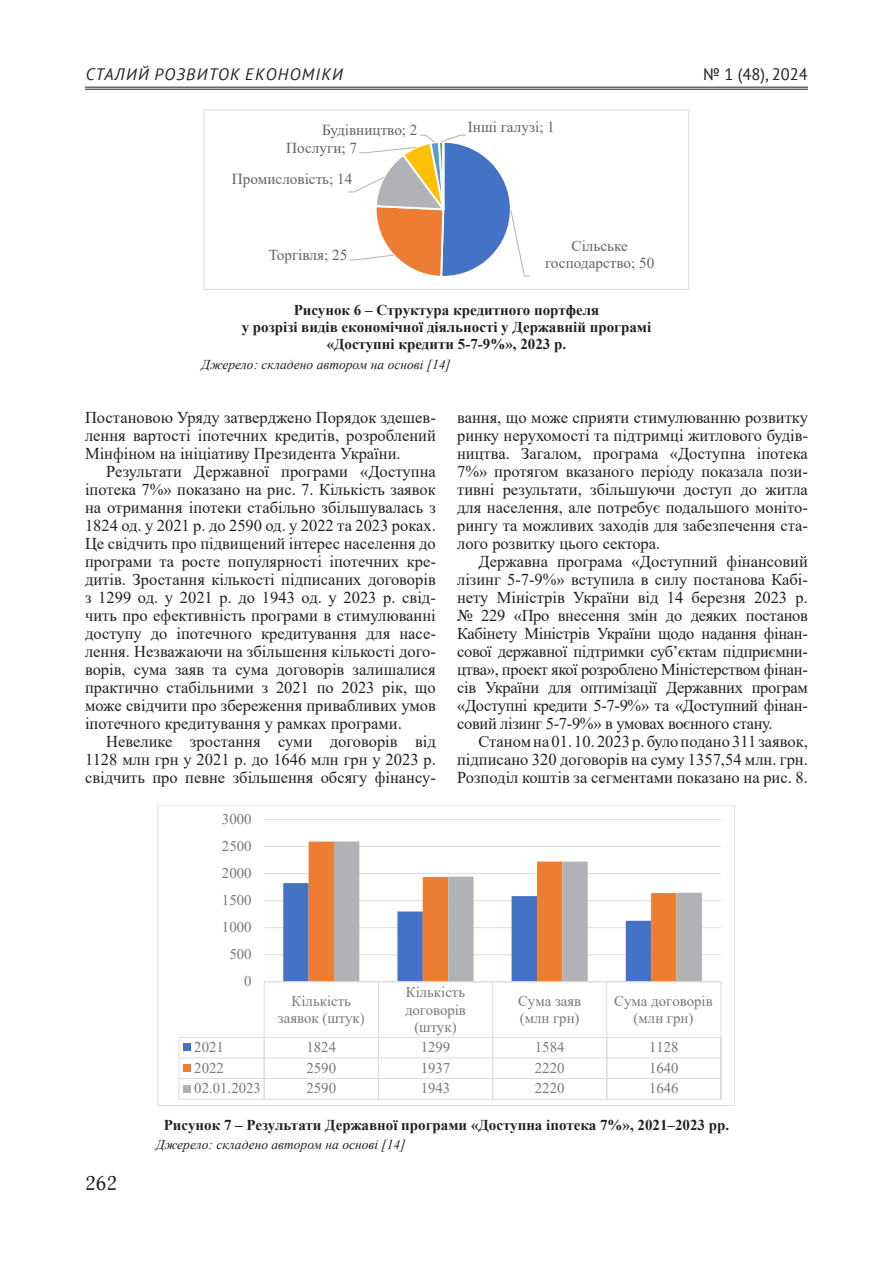
<style>
.page{position:relative;width:893px;height:1263px;background:#fff}
.page>*{position:absolute;margin:0;border:0;box-sizing:border-box;transform-origin:0 0}
.t1{font:19.5px "Adonis C";color:#231f20}
.Текст_основной_G{font:16.5px/18px "Times New Roman";color:#231f20;text-align:justify}
.t2{font:italic 16.5px "PT Sans";letter-spacing:.08em;color:#231f20}
.t3{font:16.5px "PT Sans";color:#231f20}
.t4{font:15.15px/17.5px "Times New Roman";color:#636366;text-align:center}
.Рисунок{font:700 15px/17.2px "Times New Roman";color:#231f20;text-align:center}
.t5{font:14.85px/17.1px "Times New Roman";color:#76787b;text-align:center}
.Джерело{font:italic 13.5px "Times New Roman";color:#231f20}
</style>
<div class="page">
<hr style="left:85px;top:87px;width:723px;height:1px;background:#231f20">
<hr style="left:85px;top:89px;width:723px;height:1px;background:#231f20">
<svg style="left:348px;top:134px;width:182px;height:143px"></svg>
<div style="left:204px;top:110px;width:485px;height:180px;border:1px solid #dcdddf"></div>
<hr style="left:264px;top:954px;width:457px;height:1px;background:#dcdddf">
<hr style="left:264px;top:927px;width:457px;height:1px;background:#dcdddf">
<hr style="left:264px;top:900px;width:457px;height:1px;background:#dcdddf">
<hr style="left:264px;top:873px;width:457px;height:1px;background:#dcdddf">
<hr style="left:264px;top:846px;width:457px;height:1px;background:#dcdddf">
<hr style="left:264px;top:819px;width:457px;height:1px;background:#dcdddf">
<svg style="left:283px;top:883px;width:26px;height:98px;background:#4a74c3"></svg>
<div style="left:309px;top:841px;width:25px;height:140px;background:#ed7d31"></div>
<svg style="left:334px;top:841px;width:368px;height:140px"></svg>
<hr style="left:264px;top:981px;width:457px;height:1px;background:#dcdddf">
<hr style="left:264px;top:982px;width:1px;height:55px;background:#dcdddf">
<hr style="left:378px;top:982px;width:1px;height:55px;background:#dcdddf">
<hr style="left:492px;top:982px;width:1px;height:55px;background:#dcdddf">
<hr style="left:606px;top:982px;width:1px;height:55px;background:#dcdddf">
<hr style="left:720px;top:982px;width:1px;height:55px;background:#dcdddf">
<hr style="left:179px;top:1037px;width:542px;height:1px;background:#dcdddf">
<div style="left:184px;top:1044px;width:7px;height:7px;background:#4472c4"></div>
<hr style="left:179px;top:1057px;width:542px;height:1px;background:#dcdddf">
<div style="left:184px;top:1064px;width:7px;height:8px;background:#ed7d31"></div>
<hr style="left:179px;top:1078px;width:542px;height:1px;background:#dcdddf">
<svg style="left:179px;top:1038px;width:1px;height:61px"></svg>
<hr style="left:179px;top:1099px;width:542px;height:1px;background:#dcdddf">
<svg style="left:264px;top:1038px;width:1px;height:61px"></svg>
<svg style="left:378px;top:1038px;width:1px;height:61px"></svg>
<svg style="left:492px;top:1038px;width:1px;height:61px"></svg>
<svg style="left:606px;top:1038px;width:1px;height:61px"></svg>
<svg style="left:720px;top:1038px;width:1px;height:61px"></svg>
<div style="left:184px;top:1085px;width:7px;height:7px;background:#b1b2b6"></div>
<div style="left:158px;top:805px;width:577px;height:300px;border:1px solid #dcdddf"></div>
<p class="t2" style="left:86px;top:64px;width:259px">СТАЛИЙ РОЗВИТОК ЕКОНОМІКИ</p>
<p class="t3" style="left:703px;top:64px;width:106px">№ 1 (48), 2024</p>
<p class="t4" style="left:322px;top:121px;width:97px">Будівництво; 2</p>
<p class="t4" style="left:468px;top:118px;width:89px">Інші галузі; 1</p>
<p class="t4" style="left:286px;top:138px;width:72px">Послуги; 7</p>
<p class="t4" style="left:232px;top:169px;width:122px">Промисловість; 14</p>
<p class="t4" style="left:269px;top:246px;width:80px">Торгівля; 25</p>
<p class="t4" style="left:545px;top:236px;width:111px">Сільське господарство; 50</p>
<p class="Рисунок" style="left:242px;top:301px;width:411px">Рисунок 6 – Структура кредитного портфеля<br>у розрізі видів економічної діяльності у Державній програмі «Доступні кредити 5-7-9%», 2023 р.</p>
<p class="Джерело" style="left:202px;top:355px;width:251px">Джерело: складено автором на основі [14]</p>
<p class="Текст_основной_G" style="left:85px;top:407px;width:352px">Постановою Уряду затверджено Порядок здешев&shy;лення вартості іпотечних кредитів, розроблений Мінфіном на ініціативу Президента України.</p>
<p class="Текст_основной_G" style="left:85px;top:461px;width:352px;text-indent:21px">Результати Державної програми «Доступна іпотека 7%» показано на рис. 7. Кількість заявок на отримання іпотеки стабільно збільшувалась з 1824 од. у 2021 р. до 2590 од. у 2022 та 2023 роках.<br>Це свідчить про підвищений інтерес населення до програми та росте популярності іпотечних кре&shy;дитів. Зростання кількості підписаних договорів з 1299 од. у 2021 р. до 1943 од. у 2023 р. свід&shy;чить про ефективність програми в стимулюванні доступу до іпотечного кредитування для насе&shy;лення. Незважаючи на збільшення кількості дого&shy;ворів, сума заяв та сума договорів залишалися практично стабільними з 2021 по 2023 рік, що може свідчити про збереження привабливих умов іпотечного кредитування у рамках програми.</p>
<p class="Текст_основной_G" style="left:85px;top:731px;width:352px;text-indent:21px">Невелике зростання суми договорів від 1128 млн грн у 2021 р. до 1646 млн грн у 2023 р. свідчить про певне збільшення обсягу фінансу-</p>
<p class="t5" style="left:222px;top:810px;width:31px">3000</p>
<p class="t5" style="left:222px;top:837px;width:31px">2500</p>
<p class="t5" style="left:222px;top:864px;width:31px">2000</p>
<p class="t5" style="left:222px;top:891px;width:31px">1500</p>
<p class="t5" style="left:222px;top:918px;width:31px">1000</p>
<p class="t5" style="left:229px;top:945px;width:24px">500</p>
<p class="Текст_основной_G" style="left:457px;top:407px;width:352px">вання, що може сприяти стимулюванню розвитку ринку нерухомості та підтримці житлового будів&shy;ництва. Загалом, програма «Доступна іпотека 7%» протягом вказаного періоду показала пози&shy;тивні результати, збільшуючи доступ до житла для населення, але потребує подальшого моніто&shy;рингу та можливих заходів для забезпечення ста&shy;лого розвитку цього сектора.</p>
<p class="Текст_основной_G" style="left:457px;top:551px;width:352px;text-indent:21px">Державна програма «Доступний фінансовий лізинг 5-7-9%» вступила в силу постанова Кабі&shy;нету Міністрів України від 14 березня 2023 р. № 229 «Про внесення змін до деяких постанов Кабінету Міністрів України щодо надання фінан&shy;сової державної підтримки суб’єктам підприємни&shy;цтва», проект якої розроблено Міністерством фінан&shy;сів України для оптимізації Державних програм «Доступні кредити 5-7-9%» та «Доступний фінан&shy;совий лізинг 5-7-9%» в умовах воєнного стану.</p>
<p class="Текст_основной_G" style="left:457px;top:731px;width:352px;text-indent:21px">Станом на 01. 10. 2023 р. було подано 311 заявок, підписано 320 договорів на суму 1357,54 млн. грн.<br>Розподіл коштів за сегментами показано на рис. 8.</p>
<p class="t5" style="left:244px;top:972px;width:9px">0</p>
<p class="t5" style="left:278px;top:992px;width:88px">Кількість заявок (штук)</p>
<p class="t5" style="left:405px;top:983px;width:62px">Кількість договорів (штук)</p>
<p class="t5" style="left:518px;top:992px;width:65px;text-align:left">Сума заяв (млн грн)</p>
<p class="t5" style="left:614px;top:992px;width:100px">Сума договорів (млн грн)</p>
<p class="t5" style="left:194px;top:1038px;width:31px">2021</p>
<p class="t5" style="left:306px;top:1038px;width:31px">1824</p>
<p class="t5" style="left:421px;top:1038px;width:31px">1299</p>
<p class="t5" style="left:535px;top:1038px;width:31px">1584</p>
<p class="t5" style="left:649px;top:1038px;width:31px">1128</p>
<p class="t5" style="left:194px;top:1058px;width:31px">2022</p>
<p class="t5" style="left:306px;top:1059px;width:31px">2590</p>
<p class="t5" style="left:421px;top:1059px;width:31px">1937</p>
<p class="t5" style="left:535px;top:1059px;width:31px">2220</p>
<p class="t5" style="left:649px;top:1059px;width:31px">1640</p>
<p class="t5" style="left:194px;top:1079px;width:68px">02.01.2023</p>
<p class="t5" style="left:306px;top:1079px;width:31px">2590</p>
<p class="t5" style="left:421px;top:1079px;width:31px">1943</p>
<p class="t5" style="left:535px;top:1079px;width:31px">2220</p>
<p class="t5" style="left:649px;top:1079px;width:31px">1646</p>
<p class="t1" style="left:85px;top:1172px;width:33px">262</p>
<p class="Рисунок" style="left:164px;top:1115px;width:567px">Рисунок 7 – Результати Державної програми «Доступна іпотека 7%», 2021–2023 рр.</p>
<p class="Джерело" style="left:156px;top:1135px;width:251px">Джерело: складено автором на основі [14]</p>
</div>
